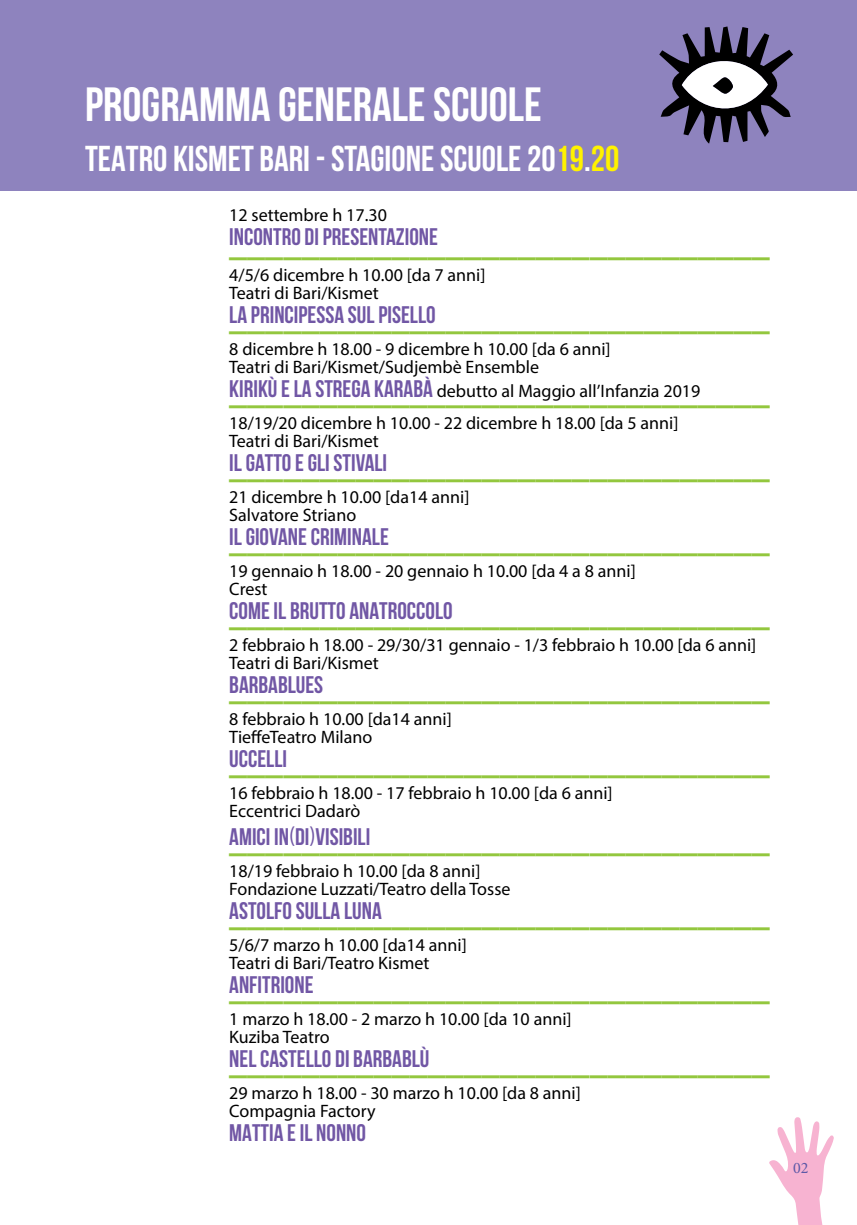
<style>
.page{position:relative;width:857px;height:1225px;background:#fff}
.page>*{position:absolute;margin:0;border:0;box-sizing:border-box;transform-origin:0 0}
.t1{font:700 48px "Bebas Neue";color:#fff}
.t2{font:700 36px "Bebas Neue";color:#93c73e}
.t3{font:700 36px "Bebas Neue";color:#fff}
.t4{font:700 24px "Bebas Neue";color:#7157a5}
.t5{font:18px/18px "Myriad Pro";color:#000}
.t6{font:16px "Minion Pro";color:#5d59a7}
.s1{color:#fff200}
.s2{font-family:"Myriad Pro";font-weight:400;font-stretch:condensed}
</style>
<div class="page">
<svg style="left:769px;top:1117px;width:64px;height:108px"></svg>
<div style="left:0;top:0;width:856px;height:191px;background:#8e83be"></div>
<svg style="left:659px;top:26px;width:133px;height:118px"></svg>
<svg style="left:712px;top:77px;width:21px;height:17px"></svg>
<h1 class="t1" style="left:85px;top:78px;width:458px">PROGRAMMA GENERALE SCUOLE</h1>
<h2 class="t3" style="left:85px;top:139px;width:535px">TEATRO KISMET BARI - STAGIONE SCUOLE 20<span class="s1">19</span>.<span class="s1">20</span></h2>
<p class="t5" style="left:229px;top:206px;width:159px">12 settembre h 17.30</p>
<h3 class="t4" style="left:229px;top:224px;width:210px">INCONTRO DI PRESENTAZIONE</h3>
<h2 class="t2" style="left:229px;top:225px;width:542px">______________________________</h2>
<p class="t5" style="left:229px;top:266px;width:258px">4/5/6 dicembre h 10.00 [da 7 anni]<br>Teatri di Bari/Kismet</p>
<h3 class="t4" style="left:229px;top:302px;width:208px">LA PRINCIPESSA SUL PISELLO</h3>
<h2 class="t2" style="left:229px;top:299px;width:542px">______________________________</h2>
<p class="t5" style="left:229px;top:340px;width:383px">8 dicembre h 18.00 - 9 dicembre h 10.00 [da 6 anni]<br>Teatri di Bari/Kismet/Sudjembè Ensemble</p>
<h3 class="t4" style="left:229px;top:376px;width:205px">KIRIKÙ E LA STREGA KARABÀ</h3>
<h2 class="t2" style="left:229px;top:373px;width:542px">______________________________</h2>
<p class="t5" style="left:229px;top:375px;width:472px;line-height:32px;text-indent:207px">debutto al Maggio all’Infanzia 2019<br>18/19/20 dicembre h 10.00 - 22 dicembre h 18.00 [da 5 anni]</p>
<p class="t5" style="left:229px;top:432px;width:151px">Teatri di Bari/Kismet</p>
<h3 class="t4" style="left:229px;top:450px;width:159px">IL GATTO E GLI STIVALI</h3>
<h2 class="t2" style="left:229px;top:447px;width:542px">______________________________</h2>
<p class="t5" style="left:229px;top:488px;width:241px">21 dicembre h 10.00 [da14 anni]<br>Salvatore Striano</p>
<h3 class="t4" style="left:229px;top:524px;width:161px">IL GIOVANE CRIMINALE</h3>
<h2 class="t2" style="left:229px;top:521px;width:542px">______________________________</h2>
<p class="t5" style="left:229px;top:562px;width:408px">19 gennaio h 18.00 - 20 gennaio h 10.00 [da 4 a 8 anni]<br>Crest</p>
<h3 class="t4" style="left:229px;top:598px;width:225px">COME IL BRUTTO ANATROCCOLO</h3>
<h2 class="t2" style="left:229px;top:595px;width:542px">______________________________</h2>
<p class="t5" style="left:229px;top:636px;width:528px">2 febbraio h 18.00 - 29/30/31 gennaio - 1/3 febbraio h 10.00 [da 6 anni]<br>Teatri di Bari/Kismet</p>
<h3 class="t4" style="left:229px;top:672px;width:95px">BARBABLUES</h3>
<h2 class="t2" style="left:229px;top:669px;width:542px">______________________________</h2>
<p class="t5" style="left:229px;top:710px;width:224px">8 febbraio h 10.00 [da14 anni]<br>TieffeTeatro Milano</p>
<h3 class="t4" style="left:229px;top:746px;width:59px">UCCELLI</h3>
<h2 class="t2" style="left:229px;top:743px;width:542px">______________________________</h2>
<p class="t5" style="left:229px;top:784px;width:385px">16 febbraio h 18.00 - 17 febbraio h 10.00 [da 6 anni]<br>Eccentrici Dadarò</p>
<h3 class="t4" style="left:229px;top:824px;width:142px">AMICI IN<span class="s2">(</span>DI<span class="s2">)</span>VISIBILI</h3>
<h2 class="t2" style="left:229px;top:821px;width:542px">______________________________</h2>
<p class="t5" style="left:229px;top:862px;width:282px">18/19 febbraio h 10.00 [da 8 anni]<br>Fondazione Luzzati/Teatro della Tosse</p>
<h3 class="t4" style="left:229px;top:898px;width:154px">ASTOLFO SULLA LUNA</h3>
<h2 class="t2" style="left:229px;top:895px;width:542px">______________________________</h2>
<p class="t5" style="left:229px;top:936px;width:239px">5/6/7 marzo h 10.00 [da14 anni]<br>Teatri di Bari/Teatro Kismet</p>
<h3 class="t4" style="left:229px;top:972px;width:86px">ANFITRIONE</h3>
<h2 class="t2" style="left:229px;top:969px;width:542px">______________________________</h2>
<p class="t5" style="left:229px;top:1010px;width:344px">1 marzo h 18.00 - 2 marzo h 10.00 [da 10 anni]<br>Kuziba Teatro</p>
<h3 class="t4" style="left:229px;top:1046px;width:201px">NEL CASTELLO DI BARBABLÙ</h3>
<h2 class="t2" style="left:229px;top:1043px;width:542px">______________________________</h2>
<p class="t5" style="left:229px;top:1084px;width:353px">29 marzo h 18.00 - 30 marzo h 10.00 [da 8 anni]<br>Compagnia Factory</p>
<h3 class="t4" style="left:229px;top:1120px;width:138px">MATTIA E IL NONNO</h3>
<p class="t6" style="left:792px;top:1157px;width:17px">02</p>
</div>
